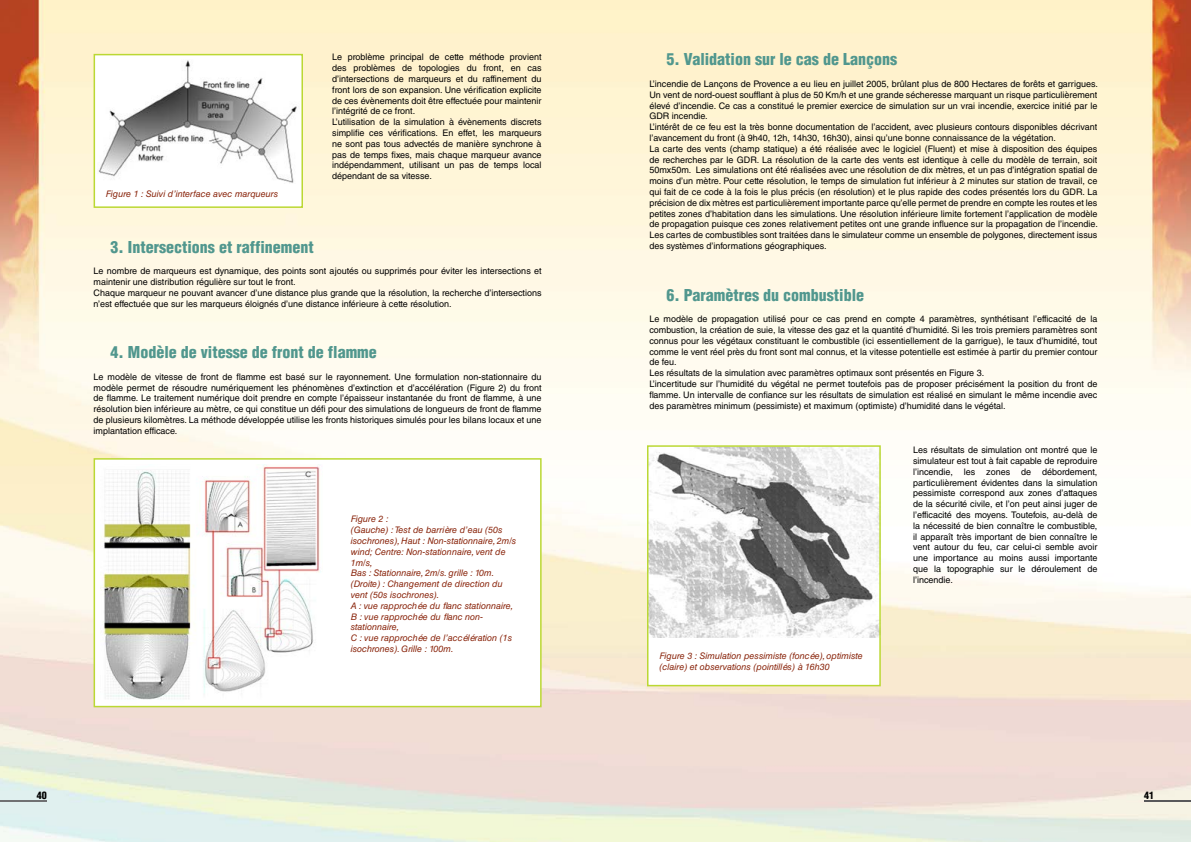
<style>
.page{position:relative;width:1191px;height:842px;background:#fff}
.page>*{position:absolute;margin:0;border:0;box-sizing:border-box;transform-origin:0 0}
.t1{font:900 condensed 16px "Helvetica LT Std";color:#51978e}
.t2{font:900 condensed 10px "Helvetica LT Std";color:#000}
.t3{font:9px/10.8px "Helvetica LT Std";color:#000}
.t4{font:italic 9px/10.8px "Helvetica LT Std";color:#89240b}
</style>
<div class="page">
<img style="left:0;top:0;width:1191px;height:842px">
<div style="left:94px;top:55px;width:208px;height:152px;background:#fff"></div>
<img style="left:98px;top:60px;width:199px;height:123px">
<div style="left:94px;top:54px;width:209px;height:154px;border:2px solid #bbd833"></div>
<div style="left:648px;top:446px;width:232px;height:240px;background:#fff"></div>
<img style="left:650px;top:448px;width:227px;height:190px">
<div style="left:647px;top:445px;width:233px;height:241px;border:2px solid #bbd833"></div>
<div style="left:94px;top:459px;width:447px;height:247px;background:#fff"></div>
<img style="left:100px;top:465px;width:221px;height:235px">
<div style="left:94px;top:458px;width:447px;height:249px;border:2px solid #bbd833"></div>
<hr style="left:0;top:801px;width:47px;height:1px;background:#707172">
<hr style="left:1144px;top:800px;width:47px;height:2px;background:#58585a">
<p class="t4" style="left:106px;top:189px;width:174px">Figure 1 : Suivi d’interface avec marqueurs</p>
<p class="t3" style="left:332px;top:52px;width:211px">Le problème principal de cette méthode provient des problèmes de topologies du front, en cas d’intersections de marqueurs et du raffinement du front lors de son expansion. Une vérification explicite de ces évènements doit être effectuée pour maintenir l’intégrité de ce front.<br>L’utilisation de la simulation à évènements discrets simplifie ces vérifications. En effet, les marqueurs ne sont pas tous advectés de manière synchrone à pas de temps fixes, mais chaque marqueur avance indépendamment, utilisant un pas de temps local dépendant de sa vitesse.</p>
<h1 class="t1" style="left:111px;top:237px;width:205px">3. Intersections et raffinement</h1>
<p class="t3" style="left:94px;top:266px;width:449px">Le nombre de marqueurs est dynamique, des points sont ajoutés ou supprimés pour éviter les intersections et maintenir une distribution régulière sur tout le front.<br>Chaque marqueur ne pouvant avancer d’une distance plus grande que la résolution, la recherche d’intersections n’est effectuée que sur les marqueurs éloignés d’une distance inférieure à cette résolution.</p>
<h1 class="t1" style="left:111px;top:342px;width:268px">4. Modèle de vitesse de front de flamme</h1>
<p class="t3" style="left:94px;top:371px;width:449px;text-align:justify">Le modèle de vitesse de front de flamme est basé sur le rayonnement. Une formulation non-stationnaire du modèle permet de résoudre numériquement les phénomènes d’extinction et d’accélération (Figure 2) du front de flamme. Le traitement numérique doit prendre en compte l’épaisseur instantanée du front de flamme, à une résolution bien inférieure au mètre, ce qui constitue un défi pour des simulations de longueurs de front de flamme de plusieurs kilomètres. La méthode développée utilise les fronts historiques simulés pour les bilans locaux et une implantation efficace.</p>
<p class="t4" style="left:351px;top:514px;width:167px">Figure 2 :<br>(Gauche) : Test de barrière d’eau (50s isochrones), Haut : Non-stationnaire, 2m/s wind; Centre: Non-stationnaire, vent de<br>1m/s,<br>Bas : Stationnaire, 2m/s. grille : 10m. (Droite) : Changement de direction du vent (50s isochrones).<br>A : vue rapprochée du flanc stationnaire,<br>B : vue rapprochée du flanc non&shy;stationnaire,<br>C : vue rapprochée de l’accélération (1s isochrones). Grille : 100m.</p>
<h1 class="t1" style="left:666px;top:49px;width:232px">5. Validation sur le cas de Lançons</h1>
<p class="t3" style="left:649px;top:78px;width:450px">L’incendie de Lançons de Provence a eu lieu en juillet 2005, brûlant plus de 800 Hectares de forêts et garrigues.<br>Un vent de nord-ouest soufflant à plus de 50 Km/h et une grande sécheresse marquant un risque particulièrement élevé d’incendie. Ce cas a constitué le premier exercice de simulation sur un vrai incendie, exercice initié par le GDR incendie.<br>L’intérêt de ce feu est la très bonne documentation de l’accident, avec plusieurs contours disponibles décrivant l’avancement du front (à 9h40, 12h, 14h30, 16h30), ainsi qu’une bonne connaissance de la végétation.<br>La carte des vents (champ statique) a été réalisée avec le logiciel (Fluent) et mise à disposition des équipes de recherches par le GDR. La résolution de la carte des vents est identique à celle du modèle de terrain, soit 50mx50m. Les simulations ont été réalisées avec une résolution de dix mètres, et un pas d’intégration spatial de moins d’un mètre. Pour cette résolution, le temps de simulation fut inférieur à 2 minutes sur station de travail, ce qui fait de ce code à la fois le plus précis (en résolution) et le plus rapide des codes présentés lors du GDR. La précision de dix mètres est particulièrement importante parce qu’elle permet de prendre en compte les routes et les petites zones d’habitation dans les simulations. Une résolution inférieure limite fortement l’application de modèle de propagation puisque ces zones relativement petites ont une grande influence sur la propagation de l’incendie.<br>Les cartes de combustibles sont traitées dans le simulateur comme un ensemble de polygones, directement issus des systèmes d’informations géographiques.</p>
<h1 class="t1" style="left:666px;top:285px;width:199px">6. Paramètres du combustible</h1>
<p class="t3" style="left:649px;top:314px;width:449px">Le modèle de propagation utilisé pour ce cas prend en compte 4 paramètres, synthétisant l’efficacité de la combustion, la création de suie, la vitesse des gaz et la quantité d’humidité. Si les trois premiers paramètres sont connus pour les végétaux constituant le combustible (ici essentiellement de la garrigue), le taux d’humidité, tout comme le vent réel près du front sont mal connus, et la vitesse potentielle est estimée à partir du premier contour de feu.<br>Les résultats de la simulation avec paramètres optimaux sont présentés en Figure 3.<br>L’incertitude sur l’humidité du végétal ne permet toutefois pas de proposer précisément la position du front de flamme. Un intervalle de confiance sur les résultats de simulation est réalisé en simulant le même incendie avec des paramètres minimum (pessimiste) et maximum (optimiste) d’humidité dans le végétal.</p>
<p class="t4" style="left:659px;top:650px;width:205px">Figure 3 : Simulation pessimiste (foncée), optimiste (claire) et observations (pointillés) à 16h30</p>
<p class="t3" style="left:913px;top:445px;width:186px;text-align:justify">Les résultats de simulation ont montré que le simulateur est tout à fait capable de reproduire l’incendie, les zones de débordement, particulièrement évidentes dans la simulation pessimiste correspond aux zones d’attaques de la sécurité civile, et l’on peut ainsi juger de l’efficacité des moyens. Toutefois, au-delà de la nécessité de bien connaître le combustible, il apparaît très important de bien connaître le vent autour du feu, car celui-ci semble avoir une importance au moins aussi importante que la topographie sur le déroulement de l’incendie.</p>
<p class="t2" style="left:37px;top:789px;width:12px">40</p>
<p class="t2" style="left:1144px;top:789px;width:11px">41</p>
</div>
